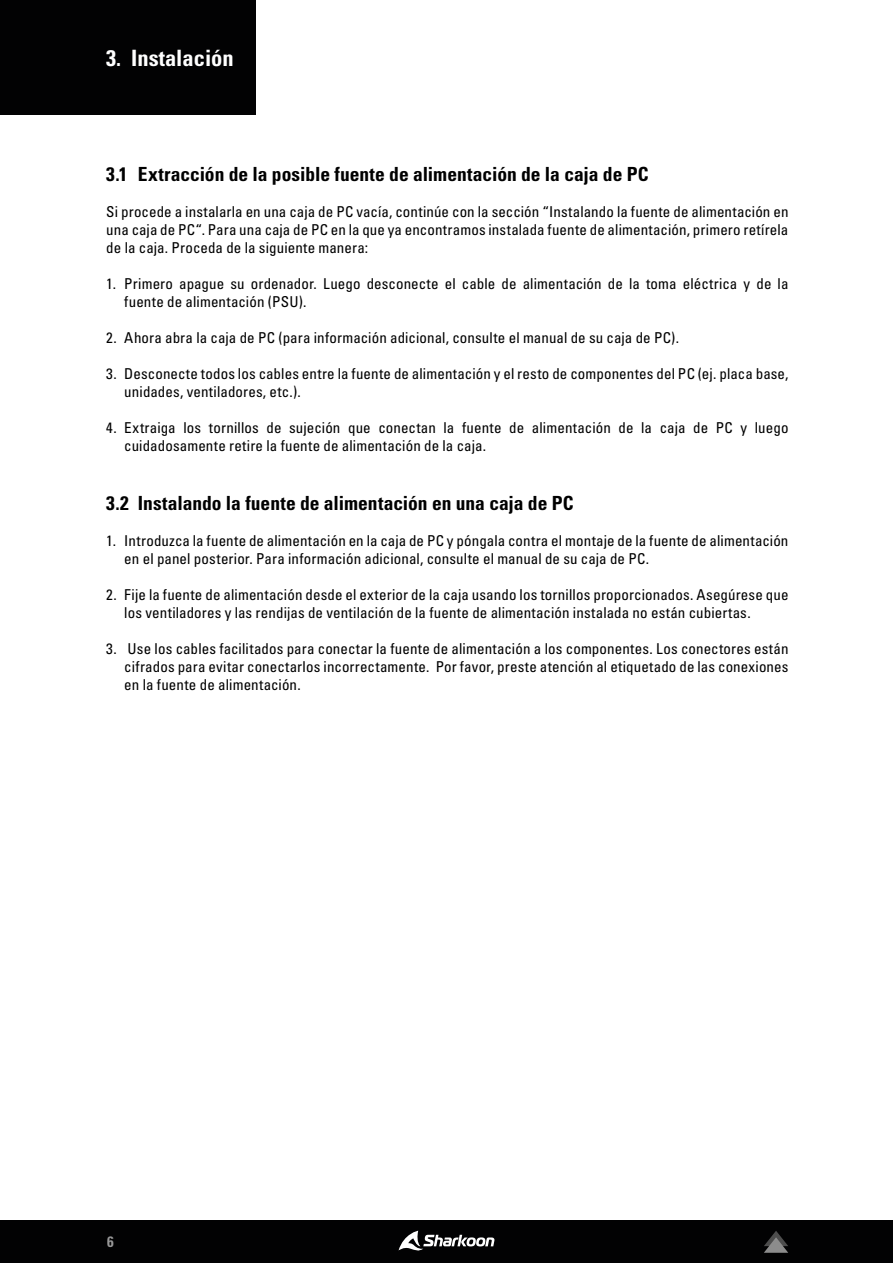
<style>
.page{position:relative;width:893px;height:1263px;background:#fff}
.page>*{position:absolute;margin:0;border:0;box-sizing:border-box;transform-origin:0 0}
.t1{font:22.5px "Univers LTCYR 67 Bold Cond";color:#fff}
.t2{font:19.5px "Univers LTCYR 67 Bold Cond";color:#000}
.t3{font:condensed 15px/18px "Univers LTCYR 57";letter-spacing:.005em;color:#000}
.t4{font:15px "Univers LTCYR 67 Bold Cond";color:#d9d9d9}
</style>
<div class="page">
<div style="left:0;top:1220px;width:893px;height:43px;background:#020203"></div>
<svg style="left:764px;top:1231px;width:24px;height:22px"></svg>
<svg style="left:398px;top:1231px;width:96px;height:20px"></svg>
<div style="left:0;top:0;width:256px;height:115px;background:#020203"></div>
<h1 class="t1" style="left:106px;top:44px;width:129px">3. Instalación</h1>
<h2 class="t2" style="left:106px;top:162px;width:544px">3.1 Extracción de la posible fuente de alimentación de la caja de PC</h2>
<p class="t3" style="left:106px;top:202px;width:684px;text-align:justify">Si procede a instalarla en una caja de PC vacía, continúe con la sección “Instalando la fuente de alimentación en una caja de PC“. Para una caja de PC en la que ya encontramos instalada fuente de alimentación, primero retírela de la caja. Proceda de la siguiente manera:</p>
<p class="t3" style="left:124px;top:274px;width:666px;text-indent:-18px">1. Primero apague su ordenador. Luego desconecte el cable de alimentación de la toma eléctrica y de la fuente de alimentación (PSU).</p>
<p class="t3" style="left:106px;top:328px;width:574px">2. Ahora abra la caja de PC (para información adicional, consulte el manual de su caja de PC).</p>
<p class="t3" style="left:124px;top:364px;width:666px;text-indent:-18px">3. Desconecte todos los cables entre la fuente de alimentación y el resto de componentes del PC (ej. placa base, unidades, ventiladores, etc.).</p>
<p class="t3" style="left:124px;top:418px;width:666px;text-indent:-18px">4. Extraiga los tornillos de sujeción que conectan la fuente de alimentación de la caja de PC y luego cuidadosamente retire la fuente de alimentación de la caja.</p>
<h2 class="t2" style="left:106px;top:491px;width:469px">3.2 Instalando la fuente de alimentación en una caja de PC</h2>
<p class="t3" style="left:124px;top:531px;width:666px;text-indent:-18px">1. Introduzca la fuente de alimentación en la caja de PC y póngala contra el montaje de la fuente de alimentación en el panel posterior. Para información adicional, consulte el manual de su caja de PC.</p>
<p class="t3" style="left:124px;top:585px;width:666px;text-indent:-18px">2. Fije la fuente de alimentación desde el exterior de la caja usando los tornillos proporcionados. Asegúrese que los ventiladores y las rendijas de ventilación de la fuente de alimentación instalada no están cubiertas.</p>
<p class="t3" style="left:124px;top:639px;width:666px;text-align:justify;text-indent:-18px">3. Use los cables facilitados para conectar la fuente de alimentación a los componentes. Los conectores están cifrados para evitar conectarlos incorrectamente. Por favor, preste atención al etiquetado de las conexiones en la fuente de alimentación.</p>
<p class="t4" style="left:107px;top:1232px;width:8px">6</p>
</div>
